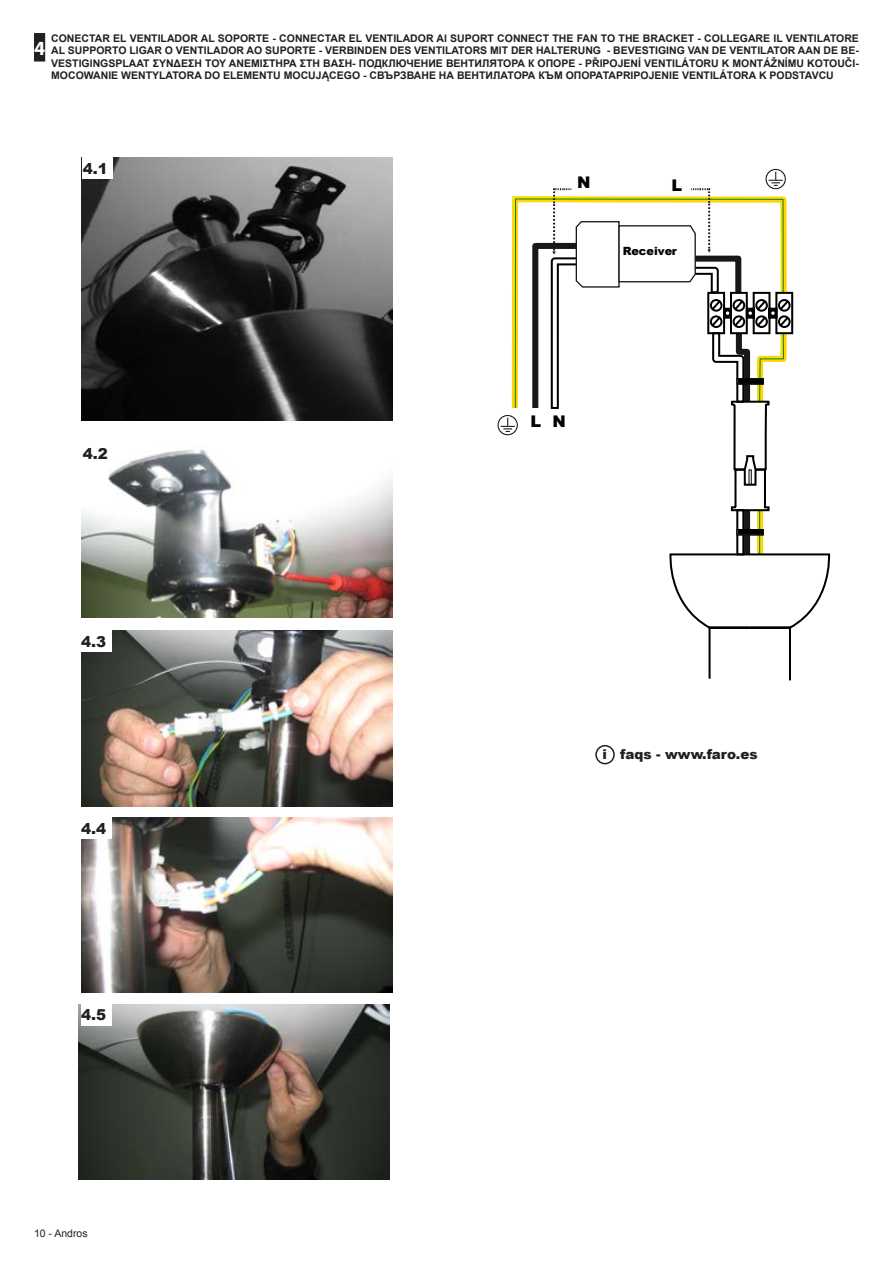
<style>
.page{position:relative;width:893px;height:1263px;background:#fff}
.page>*{position:absolute;margin:0;border:0;box-sizing:border-box;transform-origin:0 0}
.t1{font:700 20.1px "Myriad Pro";color:#fff}
.t2{font:900 16.05px "Arial";color:#000}
.t3{font:900 15px "Arial";color:#231f20}
.t4{font:900 13.5px "Arial";color:#231f20}
.t5{font:900 11.25px "Arial";color:#000}
.t6{font:700 10.5px/12.6px "Arial";color:#231f20;text-align:justify}
.t7{font:10.5px "Arial";color:#231f20}
</style>
<div class="page">
<div style="left:34px;top:33px;width:11px;height:29px;background:#231f20"></div>
<img style="left:81px;top:158px;width:312px;height:263px">
<img style="left:81px;top:449px;width:312px;height:169px">
<img style="left:81px;top:631px;width:312px;height:175px">
<img style="left:81px;top:817px;width:312px;height:176px">
<img style="left:79px;top:1004px;width:311px;height:175px">
<div style="left:83px;top:158px;width:30px;height:21px;background:#fff"></div>
<div style="left:83px;top:443px;width:30px;height:21px;background:#fff"></div>
<div style="left:81px;top:631px;width:31px;height:21px;background:#fff"></div>
<div style="left:81px;top:817px;width:31px;height:22px;background:#fff"></div>
<div style="left:81px;top:1004px;width:31px;height:21px;background:#fff"></div>
<div style="left:595px;top:745px;width:20px;height:19px;border:2px solid #231f20;border-radius:50%"></div>
<svg style="left:736px;top:512px;width:8px;height:40px"></svg>
<div style="left:744px;top:510px;width:6px;height:44px;background:#1a171c"></div>
<svg style="left:757px;top:512px;width:6px;height:40px"></svg>
<hr style="left:759px;top:510px;width:1px;height:44px;background:#00872e">
<svg style="left:736px;top:529px;width:28px;height:7px"></svg>
<svg style="left:738px;top:529px;width:25px;height:6px"></svg>
<svg style="left:497px;top:169px;width:297px;height:343px"></svg>
<svg style="left:669px;top:552px;width:162px;height:129px"></svg>
<p class="t1" style="left:34px;top:35px;width:13px">4</p>
<p class="t6" style="left:51px;top:32px;width:809px">CONECTAR EL VENTILADOR AL SOPORTE - CONNECTAR EL VENTILADOR Al SUPORT CONNECT THE FAN TO THE BRACKET - COLLEGARE IL VENTILATORE AL SUPPORTO LIGAR O VENTILADOR AO SUPORTE - VERBINDEN DES VENTILATORS MIT DER HALTERUNG - BEVESTIGING VAN DE VENTILATOR AAN DE BE-VESTIGINGSPLAAT ΣΥΝΔΕΣΗ ΤΟΥ ΑΝΕΜΙΣΤΗΡΑ ΣΤΗ ΒΑΣΗ- ПОДКЛЮЧЕНИЕ ВЕНТИЛЯТОРА К ОПОРЕ - PŘIPOJENÍ VENTILÁTORU K MONTÁŽNÍMU KOTOUČI-MOCOWANIE WENTYLATORA DO ELEMENTU MOCUJĄCEGO - CВЪРЗВАНЕ НА ВЕНТИЛАТОРА КЪМ ОПОРАТАPRIPOJENIE VENTILÁTORA K PODSTAVCU</p>
<p class="t3" style="left:83px;top:157px;width:27px">4.1</p>
<p class="t3" style="left:83px;top:442px;width:27px">4.2</p>
<p class="t3" style="left:81px;top:630px;width:27px">4.3</p>
<p class="t3" style="left:81px;top:817px;width:27px">4.4</p>
<p class="t3" style="left:81px;top:1004px;width:27px">4.5</p>
<p class="t7" style="left:34px;top:1226px;width:55px">10 - Andros</p>
<h2 class="t2" style="left:577px;top:171px;width:15px">N</h2>
<h2 class="t2" style="left:671px;top:173px;width:12px">L</h2>
<p class="t5" style="left:623px;top:243px;width:56px">Receiver</p>
<h2 class="t2" style="left:530px;top:409px;width:12px">L</h2>
<h2 class="t2" style="left:552px;top:409px;width:15px">N</h2>
<p class="t4" style="left:602px;top:745px;width:6px">i</p>
<p class="t4" style="left:620px;top:745px;width:139px">faqs - www.faro.es</p>
</div>
